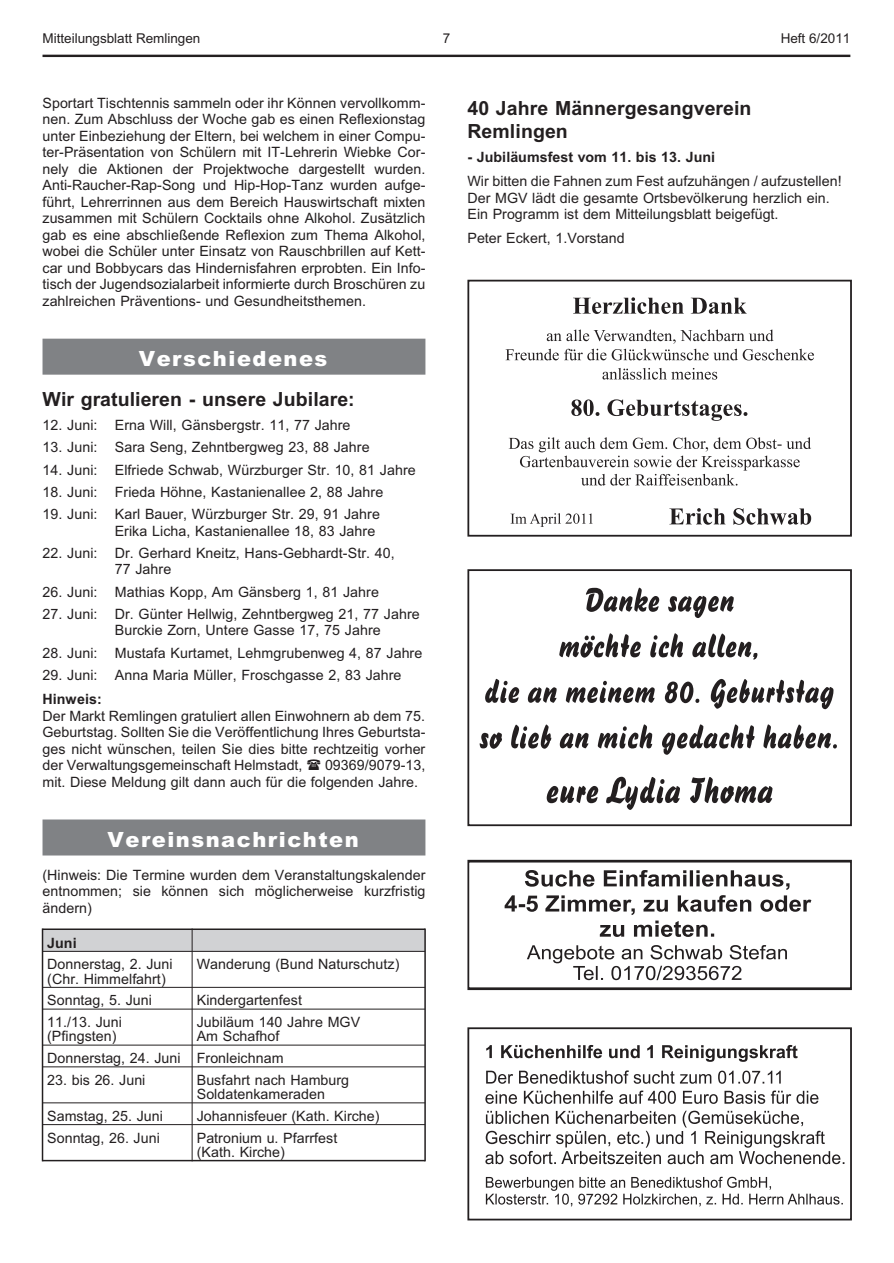
<style>
.page{position:relative;width:894px;height:1263px;background:#fff}
.page>*{position:absolute;margin:0;border:0;box-sizing:border-box;transform-origin:0 0}
.t1{font:900 21px "Arial";letter-spacing:.07em;color:#fff}
.t2{font:700 19.5px/23.5px "Arial";letter-spacing:.005em;color:#231f20}
.t3{font:14.25px/16.5px "Arial";letter-spacing:.005em;color:#231f20}
.t4{font:700 14.25px "Arial";letter-spacing:.005em;color:#231f20}
.t5{font:13.5px "Arial";letter-spacing:-.005em;color:#231f20}
</style>
<div class="page">
<div style="left:43px;top:339px;width:382px;height:36px;background:#808285"></div>
<div style="left:43px;top:820px;width:382px;height:36px;background:#808285"></div>
<div style="left:43px;top:929px;width:149px;height:22px;background:#d1d2d4"></div>
<div style="left:192px;top:929px;width:233px;height:22px;background:#d1d2d4"></div>
<hr style="left:43px;top:929px;width:382px;height:1px;background:#231f20">
<hr style="left:43px;top:951px;width:382px;height:1px;background:#231f20">
<hr style="left:43px;top:987px;width:382px;height:1px;background:#231f20">
<hr style="left:43px;top:1009px;width:382px;height:1px;background:#231f20">
<hr style="left:43px;top:1045px;width:382px;height:1px;background:#231f20">
<hr style="left:43px;top:1066px;width:382px;height:1px;background:#231f20">
<hr style="left:43px;top:1102px;width:382px;height:1px;background:#231f20">
<hr style="left:43px;top:1124px;width:382px;height:1px;background:#231f20">
<hr style="left:43px;top:1160px;width:382px;height:1px;background:#231f20">
<hr style="left:42px;top:929px;width:1px;height:232px;background:#231f20">
<hr style="left:192px;top:929px;width:1px;height:232px;background:#231f20">
<hr style="left:424px;top:929px;width:2px;height:232px;background:#231f20">
<hr style="left:43px;top:55px;width:807px;height:2px;background:#231f20">
<div style="left:467px;top:1027px;width:385px;height:193px;border:2px solid #231f20"></div>
<svg style="left:486px;top:1045px;width:312px;height:17px"></svg>
<svg style="left:485px;top:1070px;width:359px;height:94px"></svg>
<svg style="left:486px;top:1177px;width:357px;height:30px"></svg>
<div style="left:467px;top:280px;width:385px;height:257px;border:2px solid #231f20"></div>
<svg style="left:669px;top:508px;width:142px;height:17px"></svg>
<svg style="left:573px;top:297px;width:174px;height:17px"></svg>
<svg style="left:571px;top:399px;width:176px;height:22px"></svg>
<svg style="left:506px;top:330px;width:308px;height:50px"></svg>
<svg style="left:509px;top:437px;width:302px;height:49px"></svg>
<svg style="left:510px;top:513px;width:83px;height:14px"></svg>
<div style="left:467px;top:569px;width:385px;height:257px;border:2px solid #231f20"></div>
<svg style="left:547px;top:777px;width:226px;height:33px"></svg>
<svg style="left:480px;top:588px;width:357px;height:167px"></svg>
<hr style="left:468px;top:860px;width:383px;height:3px;background:#231f20">
<hr style="left:850px;top:861px;width:2px;height:128px;background:#231f20">
<hr style="left:468px;top:987px;width:383px;height:3px;background:#231f20">
<hr style="left:467px;top:861px;width:2px;height:128px;background:#231f20">
<svg style="left:505px;top:870px;width:306px;height:67px"></svg>
<svg style="left:527px;top:945px;width:260px;height:35px"></svg>
<p class="t5" style="left:43px;top:33px;width:159px">Mitteilungsblatt Remlingen</p>
<p class="t5" style="left:443px;top:33px;width:9px">7</p>
<p class="t5" style="left:781px;top:33px;width:71px">Heft 6/2011</p>
<p class="t3" style="left:43px;top:96px;width:385px;text-align:justify">Sport art Tisch ten nis sam meln oder ihr Kön nen ver voll komm - nen. Zum Ab schluss der Wo che gab es ei nen Re fle xions tag un ter Ein be zie hung der El tern, bei wel chem in ei ner Com pu - ter-Prä sen ta ti on von Schü lern mit IT-Leh re rin Wieb ke Cor - ne ly die Ak tio nen der Pro jekt wo che dar ge stellt wur den.<br>Anti-Rau cher-Rap-Song und Hip-Hop-Tanz wur den auf ge - führt, Leh rer rin nen aus dem Be reich Haus wirt schaft mix ten zu sam men mit Schü lern Coc ktails ohne Al ko hol. Zu sätz lich gab es eine ab schlie ßen de Re fle xi on zum The ma Al ko hol, wo bei die Schü ler un ter Ein satz von Rausch bril len auf Kett - car und Bob by cars das Hin der nis fah ren er prob ten. Ein In fo - tisch der Ju gend so zial ar beit in for mier te durch Bro schü ren zu zahl rei chen Prä ven tions- und Ge sund heits the men.</p>
<h1 class="t1" style="left:139px;top:351px;width:190px">Verschiedenes</h1>
<h2 class="t2" style="left:43px;top:389px;width:314px">Wir gratulieren - unsere Jubilare:</h2>
<p class="t3" style="left:43px;top:418px;width:310px">12. Juni: Erna Will, Gäns bergstr. 11, 77 Jah re</p>
<p class="t3" style="left:43px;top:440px;width:329px">13. Juni: Sara Seng, Zehnt berg weg 23, 88 Jah re</p>
<p class="t3" style="left:43px;top:463px;width:375px">14. Juni: El frie de Schwab, Würz bur ger Str. 10, 81 Jah re</p>
<p class="t3" style="left:43px;top:485px;width:342px">18. Juni: Frie da Höh ne, Ka sta nien al lee 2, 88 Jah re</p>
<p class="t3" style="left:115px;top:507px;width:267px;text-indent:-72px">19. Juni: Karl Bau er, Würz bur ger Str. 29, 91 Jah re<br>Eri ka Li cha, Ka sta nien al lee 18, 83 Jah re</p>
<p class="t3" style="left:115px;top:546px;width:282px;text-indent:-72px">22. Juni: Dr. Ger hard Kneitz, Hans-Geb hardt-Str. 40,<br>77 Jah re</p>
<p class="t3" style="left:43px;top:585px;width:338px">26. Juni: Mat hi as Kopp, Am Gäns berg 1, 81 Jah re</p>
<p class="t3" style="left:115px;top:607px;width:306px;text-indent:-72px">27. Juni: Dr. Gün ter Hell wig, Zehnt berg weg 21, 77 Jah re<br>Bur ckie Zorn, Un te re Gas se 17, 75 Jah re</p>
<p class="t3" style="left:43px;top:646px;width:381px">28. Juni: Mus ta fa Kur ta met, Lehm gru ben weg 4, 87 Jah re</p>
<p class="t3" style="left:43px;top:668px;width:361px">29. Juni: Anna Ma ria Mül ler, Frosch gas se 2, 83 Jah re</p>
<p class="t4" style="left:43px;top:694px;width:61px">Hin weis:</p>
<p class="t3" style="left:43px;top:709px;width:384px;text-align:justify">Der Markt Rem lin gen gra tu liert al len Ein woh nern ab dem 75.<br>Ge burts tag. Soll ten Sie die Ver öf fent li chung Ih res Ge burts ta - ges nicht wün schen, tei len Sie dies bitte recht zei tig vor her der Ver wal tungs ge mein schaft Helms tadt,</p>
<p class="t3" style="left:43px;top:758px;width:384px;text-indent:282px">09369/9079-13, mit. Die se Mel dung gilt dann auch für die fol gen den Jah re.</p>
<h1 class="t1" style="left:108px;top:832px;width:253px">Vereinsnachrichten</h1>
<p class="t3" style="left:43px;top:868px;width:385px;text-align:justify">(Hin weis: Die Ter mi ne wur den dem Ver an stal tungs ka len der ent nom men; sie kön nen sich mög li cher wei se kurz fris tig ändern)</p>
<p class="t4" style="left:47px;top:937px;width:31px">Juni</p>
<p class="t3" style="left:47px;top:959px;width:127px;line-height:14.2px">Don ners tag, 2. Juni (Chr. Him mel fahrt)</p>
<p class="t3" style="left:197px;top:957px;width:204px">Wan de rung (Bund Na tur schutz)</p>
<p class="t3" style="left:47px;top:993px;width:106px">Sonn tag, 5. Juni</p>
<p class="t3" style="left:197px;top:993px;width:107px">Kin der gar ten fest</p>
<p class="t3" style="left:47px;top:1016px;width:76px;line-height:14.2px">11./13. Juni (Pfing sten)</p>
<p class="t3" style="left:197px;top:1016px;width:165px;line-height:14.2px">Ju bi läum 140 Jah re MGV<br>Am Schaf hof</p>
<p class="t3" style="left:47px;top:1051px;width:238px">Don ners tag, 24. Juni Fron leich nam</p>
<p class="t3" style="left:47px;top:1073px;width:100px">23. bis 26. Juni</p>
<p class="t3" style="left:197px;top:1074px;width:154px;line-height:14.2px">Bus fahrt nach Ham burg<br>Sol da ten ka mer aden</p>
<p class="t3" style="left:47px;top:1109px;width:117px">Sams tag, 25. Juni</p>
<p class="t3" style="left:197px;top:1109px;width:184px">Jo han nis feu er (Kath. Kir che)</p>
<p class="t3" style="left:47px;top:1131px;width:114px">Sonn tag, 26. Juni</p>
<p class="t3" style="left:197px;top:1132px;width:142px;line-height:14.2px">Pat ro ni um u. Pfarr fest (Kath. Kir che)</p>
<h2 class="t2" style="left:467px;top:98px;width:285px">40 Jahre Männergesangverein<br>Remlingen</h2>
<p class="t4" style="left:467px;top:152px;width:249px">- Ju bi läums fest vom 11. bis 13. Juni</p>
<p class="t3" style="left:467px;top:174px;width:376px">Wir bit ten die Fah nen zum Fest auf zu hän gen / auf zu stel len!<br>Der MGV lädt die ge sam te Orts be völ ke rung herz lich ein.<br>Ein Pro gramm ist dem Mit tei lungs blatt bei ge fügt.</p>
<p class="t3" style="left:467px;top:231px;width:159px">Pe ter Eckert, 1.Vor stand</p>
</div>
